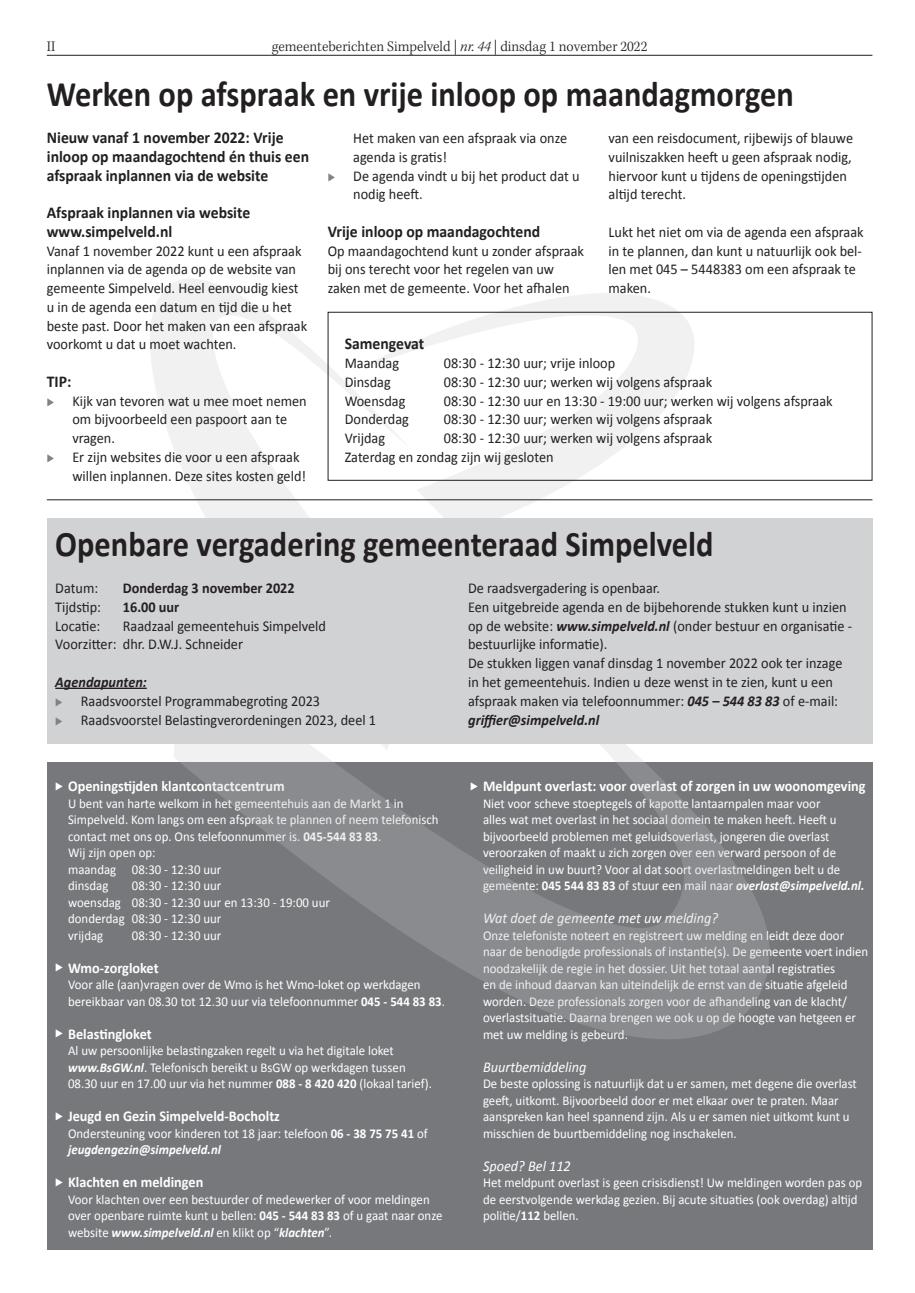
<style>
.page{position:relative;width:915px;height:1293px;background:#fff}
.page>*{position:absolute;margin:0;border:0;box-sizing:border-box;transform-origin:0 0}
.t1{font:700 36px "Calibri";color:#231f20;scale:.9 1}
.t2{font:700 16.5px/18.8px "Calibri";color:#231f20;scale:.95 1}
.t3{font:300 15.75px "Kepler Std";color:#231f20}
.t4{font:15px/18.8px "Calibri";color:#231f20;scale:.95 1}
.t5{font:700 15px "Calibri";color:#fff;scale:.95 1}
.t6{font:300 15px "Kepler Std";color:#231f20}
.t7{font:italic 15px "Calibri";color:#fff;scale:.95 1}
.t8{font:700 15px "Calibri";color:#231f20;scale:.95 1}
.t9{font:300 15px "Kepler Std";color:#231f20;scale:.95 1}
.t10{font:13.5px/16.5px "Calibri";color:#fff;scale:.95 1}
.s1{font-style:italic}
.s2{font-weight:500}
.s3{font-family:"European Pi Three";font-size:10.5px;color:#808285}
.s4{font-weight:700;font-style:italic}
.s5{font-family:"European Pi Three";font-weight:400;font-size:10.5px}
.s6{font-weight:700}
</style>
<div class="page">
<div style="left:47px;top:762px;width:825px;height:487px;background:#76787b"></div>
<hr style="left:47px;top:55px;width:825px;height:1px;background:#231f20">
<svg style="left:174px;top:743px;width:595px;height:296px"></svg>
<svg style="left:150px;top:279px;width:268px;height:471px"></svg>
<svg style="left:362px;top:293px;width:332px;height:225px"></svg>
<div style="left:47px;top:518px;width:825px;height:225px;background:#d1d2d4"></div>
<hr style="left:55px;top:687px;width:92px;height:2px;background:#231f20">
<div style="left:327px;top:312px;width:545px;height:169px;border:1px solid #231f20"></div>
<hr style="left:47px;top:499px;width:825px;height:1px;background:#231f20">
<p class="t9" style="left:47px;top:38px;width:10px">II</p>
<p class="t6" style="left:272px;top:38px;width:377px">gemeenteberichten Simpelveld | <span class="s1">nr. 44</span> | dinsdag 1 november 2022</p>
<p class="t3" style="left:47px;top:38px;width:16px">10</p>
<p class="t6" style="left:287px;top:38px;width:345px">w kblad <span class="s2">d’r Troebadoer</span> | <span class="s1">nr. 44</span> | dinsdag 1 november 2022</p>
<h1 class="t1" style="left:47px;top:71px;width:831px">Werken op afspraak en vrije inloop op maandagmorgen</h1>
<p class="t4" style="left:353px;top:129px;width:226px">Het maken van een afspraak via onze</p>
<p class="t4" style="left:353px;top:147px;width:100px">agenda is gratis!</p>
<p class="t4" style="left:327px;top:166px;width:267px"><span class="s3">E</span> De agenda vindt u bij het product dat u</p>
<p class="t4" style="left:353px;top:185px;width:75px">nodig heeft.</p>
<p class="t2" style="left:327px;top:222px;width:225px">Vrije inloop op maandagochtend</p>
<p class="t4" style="left:327px;top:241px;width:271px">Op maandagochtend kunt u zonder afspraak bij ons terecht voor het regelen van uw zaken met de gemeente. Voor het afhalen</p>
<p class="t2" style="left:47px;top:128px;width:277px">Nieuw vanaf 1 november 2022: Vrije inloop op maandagochtend én thuis een afspraak inplannen via de website</p>
<p class="t2" style="left:47px;top:203px;width:215px">Afspraak inplannen via website www.simpelveld.nl</p>
<p class="t4" style="left:47px;top:241px;width:275px">Vanaf 1 november 2022 kunt u een afspraak inplannen via de agenda op de website van gemeente Simpelveld. Heel eenvoudig kiest u in de agenda een datum en tijd die u het beste past. Door het maken van een afspraak voorkomt u dat u moet wachten.</p>
<p class="t2" style="left:47px;top:372px;width:27px">TIP:</p>
<p class="t4" style="left:47px;top:391px;width:275px"><span class="s3">E</span> Kijk van tevoren wat u mee moet nemen</p>
<p class="t4" style="left:72px;top:410px;width:227px">om bijvoorbeeld een paspoort aan te</p>
<p class="t4" style="left:72px;top:429px;width:46px">vragen.</p>
<p class="t4" style="left:47px;top:447px;width:267px"><span class="s3">E</span> Er zijn websites die voor u een afspraak</p>
<p class="t4" style="left:72px;top:466px;width:247px">willen inplannen. Deze sites kosten geld!</p>
<p class="t4" style="left:608px;top:129px;width:259px">van een reisdocument, rijbewijs of blauwe vuilniszakken heeft u geen afspraak nodig, hiervoor kunt u tijdens de openingstijden altijd terecht.</p>
<p class="t4" style="left:608px;top:222px;width:270px">Lukt het niet om via de agenda een afspraak in te plannen, dan kunt u natuurlijk ook bel&shy;len met 045 – 5448383 om een afspraak te maken.</p>
<p class="t2" style="left:344px;top:334px;width:85px">Samengevat</p>
<p class="t4" style="left:344px;top:354px;width:59px">Maandag</p>
<p class="t4" style="left:443px;top:354px;width:182px">08:30 - 12:30 uur; vrije inloop</p>
<p class="t4" style="left:344px;top:372px;width:50px">Dinsdag</p>
<p class="t4" style="left:443px;top:372px;width:284px">08:30 - 12:30 uur; werken wij volgens afspraak</p>
<p class="t4" style="left:344px;top:391px;width:65px">Woensdag</p>
<p class="t4" style="left:443px;top:391px;width:411px">08:30 - 12:30 uur en 13:30 - 19:00 uur; werken wij volgens afspraak</p>
<p class="t4" style="left:344px;top:410px;width:69px">Donderdag</p>
<p class="t4" style="left:443px;top:410px;width:284px">08:30 - 12:30 uur; werken wij volgens afspraak</p>
<p class="t4" style="left:344px;top:429px;width:44px">Vrijdag</p>
<p class="t4" style="left:344px;top:429px;width:388px;text-indent:99px">08:30 - 12:30 uur; werken wij volgens afspraak<br>Zaterdag en zondag zijn wij gesloten</p>
<h1 class="t1" style="left:55px;top:521px;width:732px">Openbare vergadering gemeenteraad Simpelveld</h1>
<p class="t4" style="left:55px;top:579px;width:47px">Datum:</p>
<p class="t8" style="left:123px;top:578px;width:182px">Donderdag 3 november 2022</p>
<p class="t4" style="left:55px;top:597px;width:50px">Tijdstip:</p>
<p class="t8" style="left:123px;top:597px;width:61px">16.00 uur</p>
<p class="t4" style="left:55px;top:616px;width:49px">Locatie:</p>
<p class="t4" style="left:55px;top:616px;width:286px;text-indent:68px">Raadzaal gemeentehuis Simpelveld<br>Voorzitter: dhr. D.W.J. Schneider</p>
<p class="t4" style="left:55px;top:672px;width:339px"><span class="s4">Agendapunten:<br></span><span class="s3">E</span> Raadsvoorstel Programmabegroting 2023<br><span class="s3">E</span> Raadsvoorstel Belastingverordeningen 2023, deel 1</p>
<p class="t5" style="left:55px;top:776px;width:243px"><span class="s5">E</span> Openingstijden klantcontactcentrum</p>
<p class="t10" style="left:68px;top:795px;width:391px">U bent van harte welkom in het gemeentehuis aan de Markt 1 in Simpelveld. Kom langs om een afspraak te plannen of neem telefonisch contact met ons op. Ons telefoonnummer is. <span class="s6">045-544 83 83</span>.<br>Wij zijn open op:<br>maandag 08:30 - 12:30 uur<br>dinsdag</p>
<p class="t10" style="left:68px;top:877px;width:277px;text-indent:64px">08:30 - 12:30 uur<br>woensdag 08:30 - 12:30 uur en 13:30 - 19:00 uur donderdag 08:30 - 12:30 uur<br>vrijdag</p>
<p class="t10" style="left:132px;top:927px;width:96px">08:30 - 12:30 uur</p>
<p class="t5" style="left:55px;top:958px;width:110px"><span class="s5">E</span> Wmo-zorgloket</p>
<p class="t10" style="left:68px;top:976px;width:398px">Voor alle (aan)vragen over de Wmo is het Wmo-loket op werkdagen bereikbaar van 08.30 tot 12.30 uur via telefoonnummer <span class="s6">045 - 544 83 83</span>.</p>
<p class="t5" style="left:55px;top:1024px;width:103px"><span class="s5">E</span> Belastingloket</p>
<p class="t10" style="left:68px;top:1042px;width:384px">Al uw persoonlijke belastingzaken regelt u via het digitale loket <span class="s4">www.BsGW.nl</span>. Telefonisch bereikt u BsGW op werkdagen tussen<br>08.30 uur en 17.00 uur via het nummer <span class="s6">088 - 8 420 420</span> (lokaal tarief).</p>
<p class="t5" style="left:55px;top:1106px;width:238px"><span class="s5">E</span> Jeugd en Gezin Simpelveld-Bocholtz</p>
<p class="t10" style="left:68px;top:1125px;width:380px">Ondersteuning voor kinderen tot 18 jaar: telefoon <span class="s6">06 - 38 75 75 41</span> of <span class="s4">jeugdengezin@simpelveld.nl</span></p>
<p class="t5" style="left:55px;top:1172px;width:157px"><span class="s5">E</span> Klachten en meldingen</p>
<p class="t10" style="left:68px;top:1191px;width:395px">Voor klachten over een bestuurder of medewerker of voor meldingen over openbare ruimte kunt u bellen: <span class="s6">045 - 544 83 83</span> of u gaat naar onze website <span class="s4">www.simpelveld.nl</span> en klikt op “<span class="s4">klachten</span>”.</p>
<p class="t4" style="left:468px;top:579px;width:405px">De raadsvergadering is openbaar.<br>Een uitgebreide agenda en de bijbehorende stukken kunt u inzien op de website: <span class="s4">www.simpelveld.nl</span> (onder bestuur en organisatie - bestuurlijke informatie).<br>De stukken liggen vanaf dinsdag 1 november 2022 ook ter inzage in het gemeentehuis. Indien u deze wenst in te zien, kunt u een afspraak maken via telefoonnummer: <span class="s4">045 – 544 83 83</span> of e-mail: <span class="s4">griffier@simpelveld.nl</span></p>
<p class="t5" style="left:470px;top:776px;width:417px"><span class="s5">E</span> Meldpunt overlast: voor overlast of zorgen in uw woonomgeving</p>
<p class="t10" style="left:483px;top:795px;width:403px">Niet voor scheve stoeptegels of kapotte lantaarnpalen maar voor<br>alles wat met overlast in het sociaal domein te maken heeft. Heeft u bijvoorbeeld problemen met geluidsoverlast, jongeren die overlast veroorzaken of maakt u zich zorgen over een verward persoon of de veiligheid in uw buurt? Voor al dat soort overlastmeldingen belt u de gemeente: <span class="s6">045 544 83 83</span> of stuur een mail naar <span class="s4">overlast@simpelveld.nl.</span></p>
<p class="t7" style="left:483px;top:908px;width:249px">Wat doet de gemeente met uw melding?</p>
<p class="t10" style="left:483px;top:927px;width:407px">Onze telefoniste noteert en registreert uw melding en leidt deze door naar de benodigde professionals of instantie(s). De gemeente voert indien noodzakelijk de regie in het dossier. Uit het totaal aantal registraties<br>en de inhoud daarvan kan uiteindelijk de ernst van de situatie afgeleid worden. Deze professionals zorgen voor de afhandeling van de klacht/ overlastsituatie. Daarna brengen we ook u op de hoogte van hetgeen er met uw melding is gebeurd.</p>
<p class="t7" style="left:483px;top:1056px;width:110px">Buurtbemiddeling</p>
<p class="t10" style="left:483px;top:1075px;width:395px">De beste oplossing is natuurlijk dat u er samen, met degene die overlast geeft, uitkomt. Bijvoorbeeld door er met elkaar over te praten. Maar aanspreken kan heel spannend zijn. Als u er samen niet uitkomt kunt u misschien de buurtbemiddeling nog inschakelen.</p>
<p class="t7" style="left:483px;top:1155px;width:94px">Spoed? Bel 112</p>
<p class="t10" style="left:483px;top:1174px;width:400px">Het meldpunt overlast is geen crisisdienst! Uw meldingen worden pas op de eerstvolgende werkdag gezien. Bij acute situaties (ook overdag) altijd politie/<span class="s6">112</span> bellen.</p>
</div>
